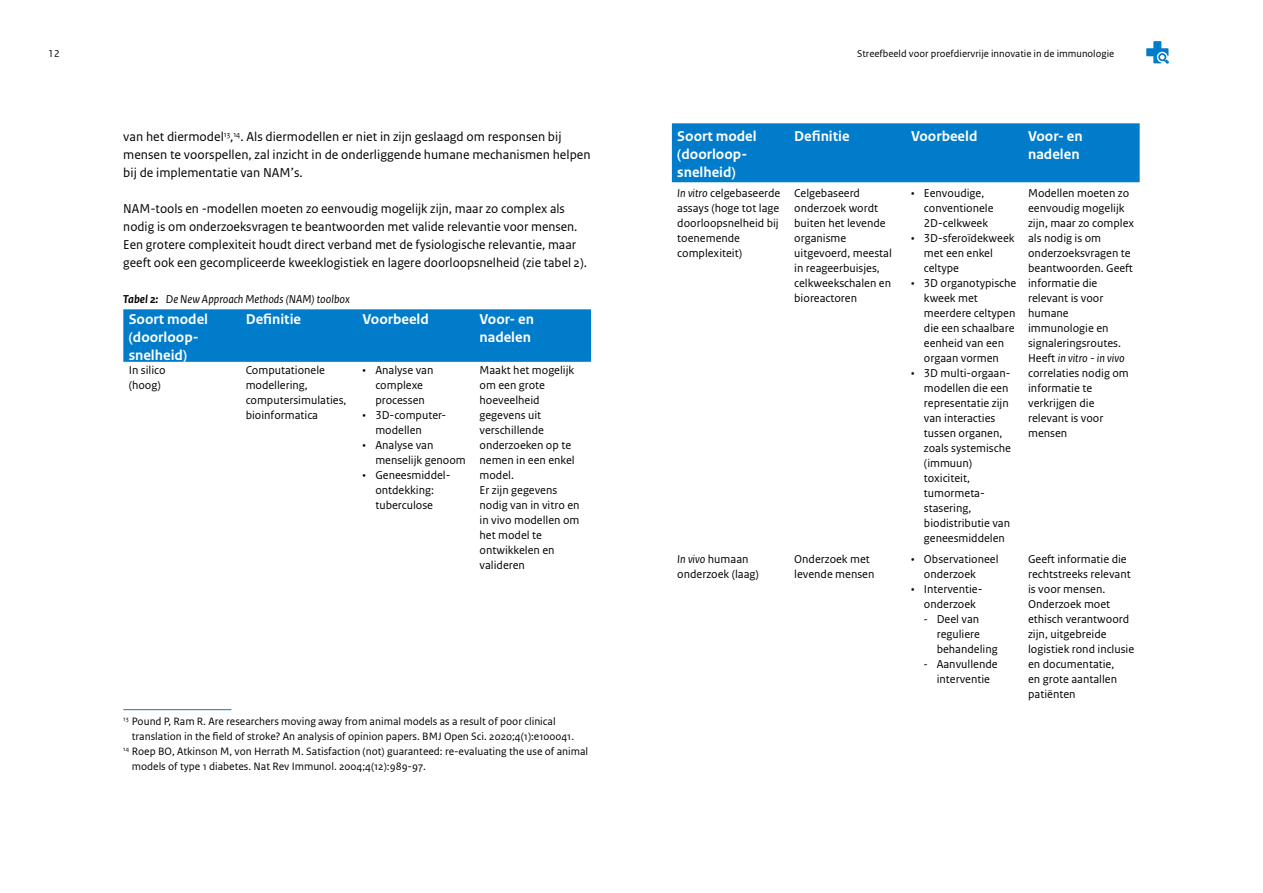
<style>
.page{position:relative;width:1263px;height:893px;background:#fff}
.page>*{position:absolute;margin:0;border:0;box-sizing:border-box;transform-origin:0 0}
.RO_Tabel_Kop{font:700 15px/18px "Rijksoverheid Sans Text";color:#fff}
.P_RO_Broodtekst_Sans{font:13.5px/18px "Rijksoverheid Sans Text";color:#000}
.RO_Tabel_Broodtekst{font:12px/15px "Rijksoverheid Sans Text";color:#000}
.RO_tabel_titel{font:italic 12px "Rijksoverheid Sans Text";color:#000}
.RO_Voetnoot{font:11.25px/15px "Rijksoverheid Sans Text";color:#000}
.t1{font:10.5px "Rijksoverheid Sans Text";color:#000}
.s1{font-weight:700}
.s2{font-style:italic}
.s3{font-family:"Rijksoverheid Serif"}
</style>
<div class="page">
<div style="left:123px;top:309px;width:468px;height:53px;background:#007ccb"></div>
<hr style="left:123px;top:709px;width:108px;height:1px;background:#007ccb">
<div style="left:672px;top:123px;width:468px;height:59px;background:#007ccb"></div>
<svg style="left:1146px;top:41px;width:23px;height:23px"></svg>
<p class="t1" style="left:48px;top:47px;width:13px">12</p>
<p class="P_RO_Broodtekst_Sans" style="left:123px;top:128px;width:469px">van het diermodel<sup>13</sup>,<sup>14</sup>. Als diermodellen er niet in zijn geslaagd om responsen bij mensen te voorspellen, zal inzicht in de onderliggende humane mechanismen helpen bij de implementatie van NAM’s.</p>
<p class="P_RO_Broodtekst_Sans" style="left:123px;top:200px;width:465px">NAM-tools en -modellen moeten zo eenvoudig mogelijk zijn, maar zo complex als nodig is om onderzoeksvragen te beantwoorden met valide relevantie voor mensen.<br>Een grotere complexiteit houdt direct verband met de fysiologische relevantie, maar geeft ook een gecompliceerde kweeklogistiek en lagere doorloopsnelheid (zie tabel 2).</p>
<p class="RO_tabel_titel" style="left:123px;top:293px;width:228px"><span class="s1">Tabel 2:</span> De New Approach Methods (NAM) toolbox</p>
<p class="RO_Tabel_Kop" style="left:129px;top:310px;width:81px">Soort model (doorloop&shy;snelheid)</p>
<p class="RO_Tabel_Kop" style="left:246px;top:310px;width:57px">Definitie</p>
<p class="RO_Tabel_Kop" style="left:363px;top:310px;width:68px">Voorbeeld</p>
<p class="RO_Tabel_Kop" style="left:479px;top:310px;width:56px">Voor- en nadelen</p>
<p class="RO_Tabel_Broodtekst" style="left:129px;top:362px;width:38px">In silico</p>
<p class="RO_Tabel_Broodtekst" style="left:129px;top:377px;width:34px">(hoog)</p>
<p class="RO_Tabel_Broodtekst" style="left:246px;top:362px;width:102px">Computationele modellering, computersimulaties, bioinformatica</p>
<p class="RO_Tabel_Broodtekst" style="left:363px;top:362px;width:72px;text-align:center">• Analyse van complexe processen</p>
<p class="RO_Tabel_Broodtekst" style="left:479px;top:362px;width:97px">Maakt het mogelijk om een grote hoeveelheid gegevens uit verschillende onderzoeken op te nemen in een enkel model.</p>
<p class="RO_Tabel_Broodtekst" style="left:479px;top:482px;width:101px">Er zijn gegevens nodig van in vitro en in vivo modellen om het model te ontwikkelen en valideren</p>
<p class="RO_Tabel_Broodtekst" style="left:375px;top:407px;width:71px;text-indent:-13px">• 3D-computer&shy;modellen</p>
<p class="RO_Tabel_Broodtekst" style="left:375px;top:437px;width:92px;text-indent:-13px">• Analyse van menselijk genoom</p>
<p class="RO_Tabel_Broodtekst" style="left:363px;top:467px;width:88px;text-align:center">• Geneesmiddel&shy;ontdekking: tuberculose</p>
<p class="RO_Voetnoot" style="left:132px;top:714px;width:444px;text-indent:-9px"><sup>13</sup> Pound P, Ram R. Are researchers moving away from animal models as a result of poor clinical translation in the field of stroke? An analysis of opinion papers. BMJ Open Sci. 2020;4(1):e100041.</p>
<p class="RO_Voetnoot" style="left:132px;top:744px;width:458px;text-indent:-9px"><sup>14</sup> Roep BO, Atkinson M, von Herrath M. Satisfaction (not) guaranteed: re-evaluating the use of animal models of type 1 diabetes. Nat Rev Immunol. 2004;4(12):989-97.</p>
<p class="t1" style="left:857px;top:47px;width:259px">Streefbeeld voor proefdiervrije innovatie in de immunologie</p>
<p class="RO_Tabel_Kop" style="left:677px;top:127px;width:81px">Soort model (doorloop&shy;snelheid)</p>
<p class="RO_Tabel_Kop" style="left:794px;top:127px;width:57px">Definitie</p>
<p class="RO_Tabel_Kop" style="left:911px;top:127px;width:68px">Voorbeeld</p>
<p class="RO_Tabel_Kop" style="left:1028px;top:127px;width:56px">Voor- en nadelen</p>
<p class="RO_Tabel_Broodtekst" style="left:677px;top:186px;width:105px"><span class="s2">In vitro</span> celgebaseerde assays (hoge tot lage doorloopsnelheid bij toenemende complexiteit)</p>
<p class="RO_Tabel_Broodtekst" style="left:794px;top:186px;width:99px">Celgebaseerd onderzoek wordt buiten het levende organisme uitgevoerd, meestal in reageerbuisjes, celkweekschalen en bioreactoren</p>
<p class="RO_Tabel_Broodtekst" style="left:924px;top:186px;width:71px;text-indent:-13px">• Eenvoudige, conventionele<br>2D‑celkweek</p>
<p class="RO_Tabel_Broodtekst" style="left:1028px;top:186px;width:108px">Modellen moeten zo eenvoudig mogelijk zijn, maar zo complex als nodig is om onderzoeksvragen te beantwoorden. Geeft informatie die relevant is voor humane immunologie en signaleringsroutes.<br>Heeft <span class="s2">in vitro - in vivo </span>correlaties nodig om informatie te verkrijgen die relevant is voor mensen</p>
<p class="RO_Tabel_Broodtekst" style="left:924px;top:231px;width:92px;text-indent:-13px">• 3D‑sferoïdekweek met een enkel celtype</p>
<p class="RO_Tabel_Broodtekst" style="left:924px;top:276px;width:94px;text-indent:-13px">• 3D organotypische kweek met meerdere celtypen die een schaalbare eenheid van een orgaan vormen</p>
<p class="RO_Tabel_Broodtekst" style="left:924px;top:366px;width:88px;text-indent:-13px">• 3D multi-orgaan&shy;modellen die een representatie zijn van interacties tussen organen, zoals systemische (immuun) toxiciteit, tumormeta&shy;stasering, biodistributie van geneesmiddelen</p>
<p class="RO_Tabel_Broodtekst" style="left:677px;top:552px;width:83px"><span class="s2">In vivo</span> humaan onderzoek (laag)</p>
<p class="RO_Tabel_Broodtekst" style="left:794px;top:552px;width:82px">Onderzoek met levende mensen</p>
<p class="RO_Tabel_Broodtekst" style="left:924px;top:552px;width:76px;text-indent:-13px">• Observationeel onderzoek</p>
<p class="RO_Tabel_Broodtekst" style="left:924px;top:582px;width:58px;text-indent:-13px">• Interventie&shy;onderzoek</p>
<p class="RO_Tabel_Broodtekst" style="left:937px;top:612px;width:63px;text-indent:-13px"><span class="s3">-</span> Deel van reguliere behandeling</p>
<p class="RO_Tabel_Broodtekst" style="left:924px;top:657px;width:75px;text-align:center"><span class="s3">-</span> Aanvullende interventie</p>
<p class="RO_Tabel_Broodtekst" style="left:1028px;top:552px;width:104px">Geeft informatie die rechtstreeks relevant is voor mensen.</p>
<p class="RO_Tabel_Broodtekst" style="left:1028px;top:597px;width:108px">Onderzoek moet ethisch verantwoord zijn, uitgebreide logistiek rond inclusie en documentatie,<br>en grote aantallen patiënten</p>
</div>
